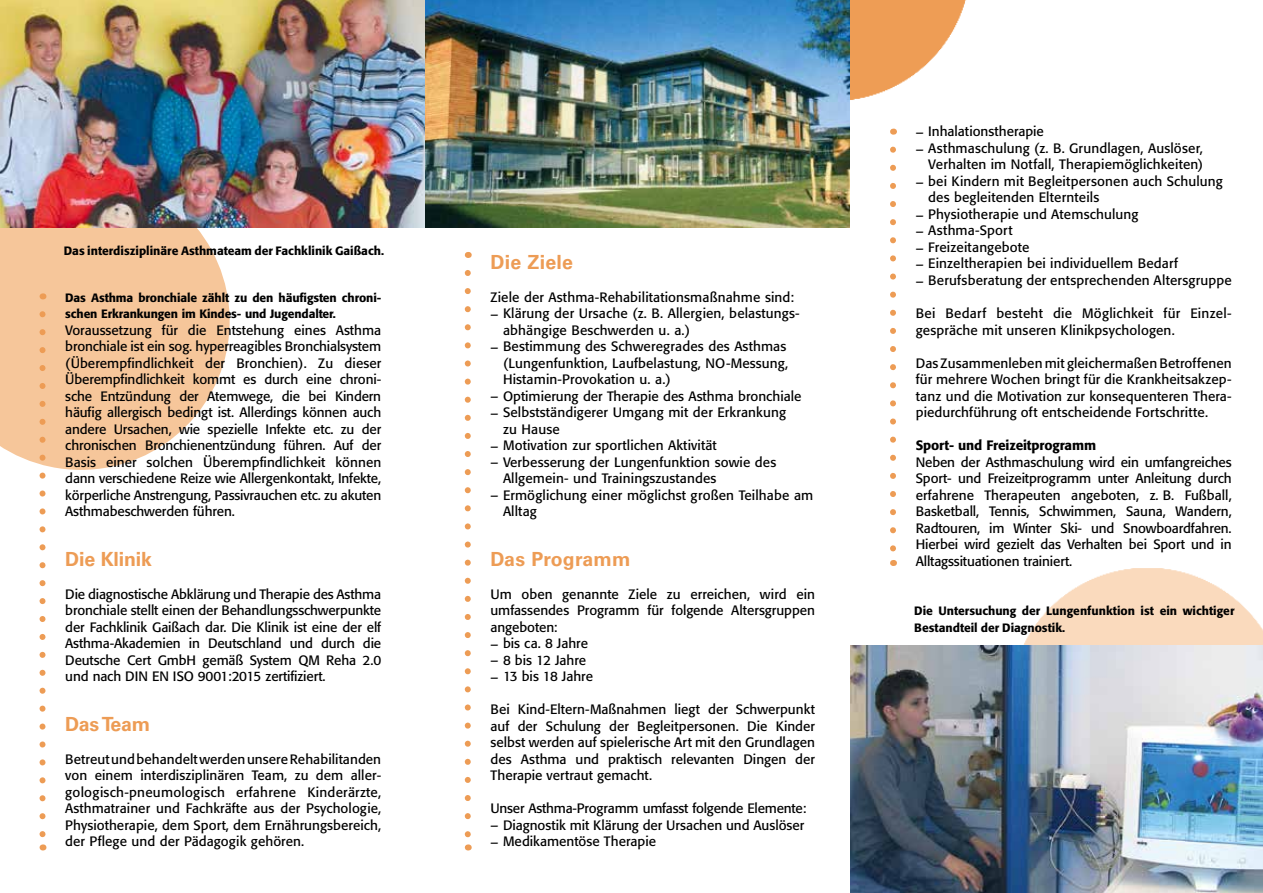
<style>
.page{position:relative;width:1263px;height:893px;background:#fff}
.page>*{position:absolute;margin:0;border:0;box-sizing:border-box;transform-origin:0 0}
.t1{font:700 19.5px "Univers LT Std";letter-spacing:.01em;color:#ed9c55}
.t2{font:700 19.5px "Univers LT Std";letter-spacing:-.01em;color:#ed9c55}
.t3{font:13.5px/16.5px "Formata";letter-spacing:.01em;color:#000;text-align:justify}
.t4{font:13.5px "Formata";letter-spacing:-.015em;color:#000}
.t5{font:500 13.5px "Formata";letter-spacing:-.01em;color:#000}
.t6{font:500 12px/16.5px "Formata";color:#000}
</style>
<div class="page">
<img style="left:1023px;top:568px;width:240px;height:77px">
<img style="left:849px;top:0;width:117px;height:111px">
<svg style="left:0;top:227px;width:230px;height:243px;background:#f6cca5"></svg>
<img style="left:0;top:0;width:849px;height:227px">
<img style="left:850px;top:645px;width:413px;height:248px">
<svg style="left:40px;top:314px;width:6px;height:536px"></svg>
<svg style="left:465px;top:255px;width:6px;height:592px"></svg>
<svg style="left:465px;top:273px;width:6px;height:565px"></svg>
<svg style="left:890px;top:132px;width:6px;height:431px"></svg>
<svg style="left:890px;top:150px;width:6px;height:404px"></svg>
<p class="t6" style="left:64px;top:243px;width:322px">Das interdisziplinäre Asthmateam der Fachklinik Gaißach.</p>
<p class="t6" style="left:65px;top:289px;width:317px">Das Asthma bronchiale zählt zu den häufigsten chroni&shy;schen Erkrankungen im Kindes- und Jugendalter.</p>
<p class="t3" style="left:65px;top:321px;width:317px">Voraussetzung für die Entstehung eines Asthma bronchiale ist ein sog. hyperreagibles Bronchialsystem (Überempfindlichkeit der Bronchien). Zu dieser Überempfindlichkeit kommt es durch eine chroni&shy;sche Entzündung der Atemwege, die bei Kindern häufig allergisch bedingt ist. Allerdings können auch andere Ursachen, wie spezielle Infekte etc. zu der chronischen Bronchienentzündung führen. Auf der Basis einer solchen Überempfindlichkeit können dann verschiedene Reize wie Allergenkontakt, Infekte, körperliche Anstrengung, Passivrauchen etc. zu akuten Asthmabeschwerden führen.</p>
<h1 class="t2" style="left:65px;top:547px;width:88px">Die Klinik</h1>
<p class="t3" style="left:65px;top:585px;width:317px">Die diagnostische Abklärung und Therapie des Asthma bronchiale stellt einen der Behandlungsschwerpunkte der Fachklinik Gaißach dar. Die Klinik ist eine der elf Asthma-Akademien in Deutschland und durch die Deutsche Cert GmbH gemäß System QM Reha 2.0 und nach DIN EN ISO 9001:2015 zertifiziert.</p>
<h1 class="t2" style="left:65px;top:712px;width:86px">Das Team</h1>
<p class="t3" style="left:65px;top:750px;width:318px">Betreut und behandelt werden unsere Rehabilitanden von einem interdisziplinären Team, zu dem aller&shy;gologisch-pneumologisch erfahrene Kinderärzte, Asthmatrainer und Fachkräfte aus der Psychologie, Physiotherapie, dem Sport, dem Ernährungsbereich, der Pflege und der Pädagogik gehören.</p>
<h1 class="t1" style="left:490px;top:250px;width:84px">Die Ziele</h1>
<p class="t3" style="left:490px;top:288px;width:305px">Ziele der Asthma-Rehabilitationsmaßnahme sind:</p>
<p class="t3" style="left:503px;top:305px;width:297px;text-indent:-12px">– Klärung der Ursache (z. B. Allergien, belastungs&shy;abhängige Beschwerden u. a.)</p>
<p class="t3" style="left:503px;top:338px;width:287px;text-align:left;text-indent:-12px">– Bestimmung des Schweregrades des Asthmas (Lungenfunktion, Laufbelastung, NO-Messung,<br>Histamin-Provokation u. a.)</p>
<p class="t3" style="left:490px;top:387px;width:312px">– Optimierung der Therapie des Asthma bronchiale</p>
<p class="t3" style="left:503px;top:404px;width:285px;text-indent:-12px">– Selbstständigerer Umgang mit der Erkrankung zu Hause</p>
<p class="t3" style="left:490px;top:437px;width:228px">– Motivation zur sportlichen Aktivität</p>
<p class="t3" style="left:503px;top:453px;width:275px;text-indent:-12px">– Verbesserung der Lungenfunktion sowie des<br>Allgemein- und Trainingszustandes</p>
<p class="t3" style="left:503px;top:486px;width:312px;text-indent:-12px">– Ermöglichung einer möglichst großen Teilhabe am<br>Alltag</p>
<h1 class="t1" style="left:490px;top:547px;width:141px">Das Programm</h1>
<p class="t3" style="left:490px;top:585px;width:326px">Um oben genannte Ziele zu erreichen, wird ein umfassendes Programm für folgende Altersgruppen angeboten:</p>
<p class="t3" style="left:490px;top:635px;width:99px">– bis ca. 8 Jahre</p>
<p class="t3" style="left:490px;top:651px;width:97px">– 8 bis 12 Jahre</p>
<p class="t3" style="left:490px;top:668px;width:104px">– 13 bis 18 Jahre</p>
<p class="t3" style="left:490px;top:701px;width:326px">Bei Kind-Eltern-Maßnahmen liegt der Schwerpunkt auf der Schulung der Begleitpersonen. Die Kinder selbst werden auf spielerische Art mit den Grundlagen des Asthma und praktisch relevanten Dingen der Therapie vertraut gemacht.</p>
<p class="t4" style="left:490px;top:800px;width:317px">Unser Asthma-Programm umfasst folgende Elemente:</p>
<p class="t3" style="left:490px;top:816px;width:315px">– Diagnostik mit Klärung der Ursachen und Auslöser</p>
<p class="t3" style="left:490px;top:833px;width:167px">– Medikamentöse Therapie</p>
<p class="t3" style="left:916px;top:123px;width:130px">– Inhalationstherapie</p>
<p class="t3" style="left:916px;top:140px;width:289px;text-align:right">– Asthmaschulung (z. B. Grundlagen, Auslöser,<br>Verhalten im Notfall, Therapiemöglichkeiten)</p>
<p class="t3" style="left:928px;top:173px;width:296px;text-indent:-12px">– bei Kindern mit Begleitpersonen auch Schulung des begleitenden Elternteils</p>
<p class="t3" style="left:916px;top:206px;width:224px">– Physiotherapie und Atemschulung</p>
<p class="t3" style="left:916px;top:222px;width:98px">– Asthma-Sport</p>
<p class="t3" style="left:916px;top:239px;width:115px">– Freizeitangebote</p>
<p class="t3" style="left:916px;top:255px;width:264px">– Einzeltherapien bei individuellem Bedarf</p>
<p class="t3" style="left:916px;top:272px;width:317px">– Berufsberatung der entsprechenden Altersgruppe</p>
<p class="t3" style="left:916px;top:305px;width:317px">Bei Bedarf besteht die Möglichkeit für Einzel&shy;gespräche mit unseren Klinikpsychologen.</p>
<p class="t3" style="left:916px;top:354px;width:317px">Das Zusammenleben mit gleichermaßen Betroffenen für mehrere Wochen bringt für die Krankheitsakzep&shy;tanz und die Motivation zur konsequenteren Thera&shy;piedurchführung oft entscheidende Fortschritte.</p>
<p class="t5" style="left:916px;top:437px;width:182px">Sport- und Freizeitprogramm</p>
<p class="t3" style="left:916px;top:453px;width:317px">Neben der Asthmaschulung wird ein umfangreiches Sport- und Freizeitprogramm unter Anleitung durch erfahrene Therapeuten angeboten, z. B. Fußball, Basketball, Tennis, Schwimmen, Sauna, Wandern, Radtouren, im Winter Ski- und Snowboardfahren.<br>Hierbei wird gezielt das Verhalten bei Sport und in Alltagssituationen trainiert.</p>
<p class="t6" style="left:914px;top:602px;width:322px">Die Untersuchung der Lungenfunktion ist ein wichtiger<br>Bestandteil der Diagnostik.</p>
</div>
